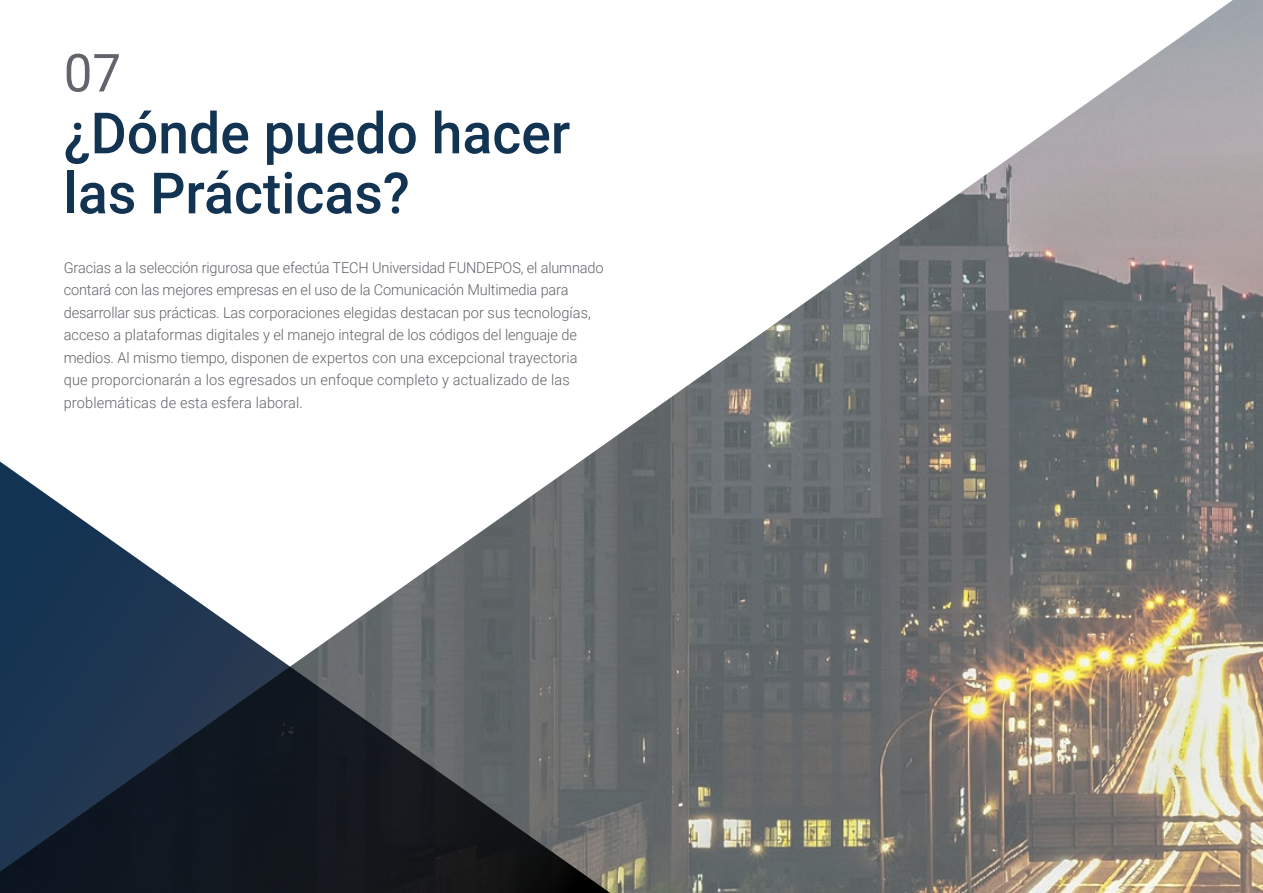
<style>
.page{position:relative;width:1263px;height:893px;background:#fff}
.page>*{position:absolute;margin:0;border:0;box-sizing:border-box;transform-origin:0 0}
.t1{font:500 57px/60px "Roboto";color:#123352}
.t2{font:52.5px "Roboto";color:#61646a}
.t3{font:300 15px/22.5px "Roboto";letter-spacing:-.005em;color:#61646a}
</style>
<div class="page">
<img style="left:602px;top:0;width:661px;height:893px">
<svg style="left:0;top:446px;width:640px;height:447px"></svg>
<h2 class="t2" style="left:64px;top:36px;width:59px">07</h2>
<h1 class="t1" style="left:64px;top:101px;width:508px">¿Dónde puedo hacer las Prácticas?</h1>
<p class="t3" style="left:64px;top:255px;width:541px">Gracias a la selección rigurosa que efectúa TECH Universidad FUNDEPOS, el alumnado contará con las mejores empresas en el uso de la Comunicación Multimedia para desarrollar sus prácticas. Las corporaciones elegidas destacan por sus tecnologías, acceso a plataformas digitales y el manejo integral de los códigos del lenguaje de medios. Al mismo tiempo, disponen de expertos con una excepcional trayectoria que proporcionarán a los egresados un enfoque completo y actualizado de las problemáticas de esta esfera laboral.</p>
</div>
